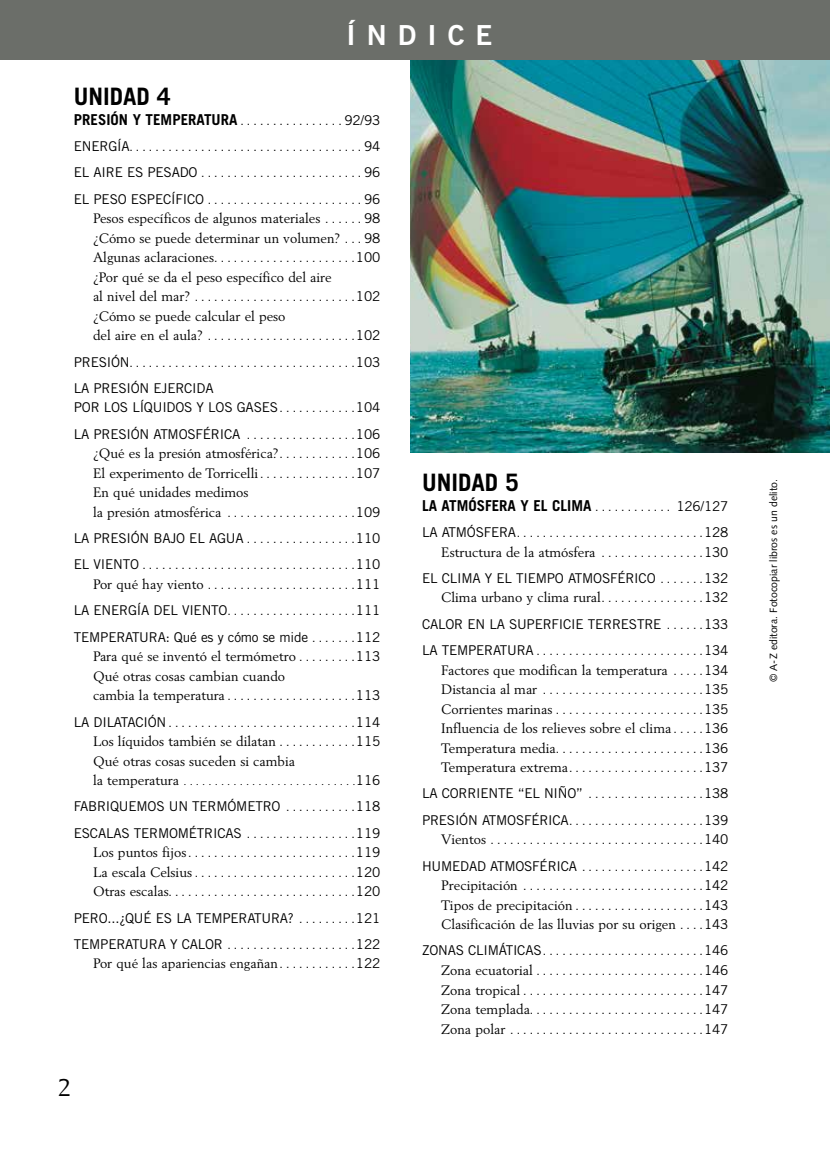
<style>
.page{position:relative;width:830px;height:1149px;background:#fff}
.page>*{position:absolute;margin:0;border:0;box-sizing:border-box;transform-origin:0 0}
.t1{font:27.6px "Trade Gothic LT Std Bd 2";letter-spacing:.4em;color:#fff}
.t2{font:700 24px "Trade Gothic";color:#000}
.t3{font:24px "Berling LT Std";color:#000}
.t4{font:700 15px "Trade Gothic";color:#000}
.t5{font:13.5px/19.5px "Berling LT Std";color:#000}
.t6{font:13.5px/26.2px "Trade Gothic LT Std";letter-spacing:-.015em;color:#000}
.t7{font:11.25px/19.5px "Trade Gothic LT Std";color:#000;text-align:justify}
.t8{font:11.25px "Berling LT Std";color:#000}
.t9{font:10.5px "Syntax";color:#000}
.s1{font-family:"Trade Gothic LT Std";font-weight:400;font-size:11.25px}
.s2{font-family:"Trade Gothic LT Std";font-weight:400;font-size:13.5px}
.s3{font-size:13.5px}
.s4{font-family:"Trade Gothic LT Std";font-size:11.25px}
.s5{font-family:"Trade Gothic LT Std"}
.s6{font-family:"Berling LT Std";font-size:13.5px}
.s7{font-size:11.25px}
.s8{font-family:"Trade Gothic LT Std";font-size:13.5px}
</style>
<div class="page">
<img style="left:410px;top:60px;width:419px;height:392px">
<div style="left:0;top:0;width:829px;height:60px;background:#6b6e69"></div>
<h1 class="t1" style="left:346px;top:18px;width:147px">ÍNDICE</h1>
<h2 class="t2" style="left:74px;top:82px;width:98px">UNIDAD 4</h2>
<h3 class="t4" style="left:74px;top:110px;width:308px">PRESIÓN Y TEMPERATURA <span class="s1">. . . . . . . . . . . . . . .</span> <span class="s2">92/93</span></h3>
<p class="t7" style="left:74px;top:137px;width:308px"><span class="s3">ENERGÍA</span> . . . . . . . . . . . . . . . . . . . . . . . . . . . . . . . . . . . <span class="s3">94</span></p>
<p class="t7" style="left:74px;top:163px;width:308px"><span class="s3">EL AIRE ES PESADO</span> . . . . . . . . . . . . . . . . . . . . . . . . <span class="s3">96</span></p>
<p class="t7" style="left:74px;top:190px;width:308px"><span class="s3">EL PESO ESPECÍFICO</span> . . . . . . . . . . . . . . . . . . . . . . . <span class="s3">96</span></p>
<p class="t5" style="left:93px;top:208px;width:289px">Pesos específicos de algunos materiales <span class="s4">. . . . .</span> <span class="s5">98 </span>¿Cómo se puede determinar un volumen? <span class="s4">. .</span> <span class="s5">98</span></p>
<p class="t7" style="left:93px;top:248px;width:289px"><span class="s6">Algunas aclaraciones</span> . . . . . . . . . . . . . . . . . . . . . <span class="s3">100</span></p>
<p class="t5" style="left:93px;top:267px;width:240px">¿Por qué se da el peso específico del aire</p>
<p class="t7" style="left:93px;top:287px;width:289px"><span class="s6">al nivel del mar?</span> . . . . . . . . . . . . . . . . . . . . . . . . <span class="s3">102</span></p>
<p class="t5" style="left:93px;top:306px;width:194px">¿Cómo se puede calcular el peso</p>
<p class="t7" style="left:93px;top:326px;width:289px"><span class="s6">del aire en el aula?</span> . . . . . . . . . . . . . . . . . . . . . . <span class="s3">102</span></p>
<p class="t7" style="left:74px;top:352px;width:308px"><span class="s3">PRESIÓN</span> . . . . . . . . . . . . . . . . . . . . . . . . . . . . . . . . . . <span class="s3">103</span></p>
<p class="t6" style="left:74px;top:378px;width:308px;line-height:19.5px">LA PRESIÓN EJERCIDA<br>POR LOS LÍQUIDOS Y LOS GASES <span class="s7">. . . . . . . . . . .</span> 104</p>
<p class="t6" style="left:74px;top:420px;width:308px">LA PRESIÓN ATMOSFÉRICA <span class="s7">. . . . . . . . . . . . . . . .</span> 106</p>
<p class="t5" style="left:93px;top:443px;width:289px">¿Qué es la presión atmosférica? <span class="s4">. . . . . . . . . . .</span> <span class="s5">106<br></span>El experimento de Torricelli <span class="s4">. . . . . . . . . . . . . .</span> <span class="s5">107<br></span>En qué unidades medimos<br>la presión atmosférica <span class="s4">. . . . . . . . . . . . . . . . . . .</span> <span class="s5">109</span></p>
<p class="t6" style="left:74px;top:525px;width:308px">LA PRESIÓN BAJO EL AGUA <span class="s7">. . . . . . . . . . . . . . . .</span> 110</p>
<p class="t7" style="left:74px;top:555px;width:308px;text-align:right"><span class="s3">EL VIENTO</span> . . . . . . . . . . . . . . . . . . . . . . . . . . . . . . . . <span class="s3">110<br></span><span class="s6">Por qué hay viento</span> . . . . . . . . . . . . . . . . . . . . . . <span class="s3">111</span></p>
<p class="t6" style="left:74px;top:597px;width:308px">LA ENERGÍA DEL VIENTO <span class="s7">. . . . . . . . . . . . . . . . . . .</span> 111<br>TEMPERATURA: Qué es y cómo se mide <span class="s7">. . . . . .</span> 112</p>
<p class="t5" style="left:93px;top:646px;width:289px">Para qué se inventó el termómetro <span class="s4">. . . . . . . .</span> <span class="s5">113<br></span>Qué otras cosas cambian cuando<br>cambia la temperatura <span class="s4">. . . . . . . . . . . . . . . . . . .</span> <span class="s5">113</span></p>
<p class="t7" style="left:74px;top:712px;width:308px"><span class="s3">LA DILATACIÓN</span> . . . . . . . . . . . . . . . . . . . . . . . . . . . . <span class="s3">114</span></p>
<p class="t5" style="left:93px;top:731px;width:289px">Los líquidos también se dilatan <span class="s4">. . . . . . . . . . .</span> <span class="s5">115<br></span>Qué otras cosas suceden si cambia</p>
<p class="t8" style="left:93px;top:774px;width:289px"><span class="s3">la temperatura</span> . . . . . . . . . . . . . . . . . . . . . . . . . . . <span class="s8">116</span></p>
<p class="t6" style="left:74px;top:793px;width:308px">FABRIQUEMOS UN TERMÓMETRO <span class="s7">. . . . . . . . . .</span> 118<br>ESCALAS TERMOMÉTRICAS <span class="s7">. . . . . . . . . . . . . . . .</span> 119</p>
<p class="t7" style="left:93px;top:843px;width:289px"><span class="s6">Los puntos fijos</span> . . . . . . . . . . . . . . . . . . . . . . . . . <span class="s3">119<br></span><span class="s6">La escala Celsius</span> . . . . . . . . . . . . . . . . . . . . . . . . <span class="s3">120<br></span><span class="s6">Otras escalas</span> . . . . . . . . . . . . . . . . . . . . . . . . . . . . <span class="s3">120</span></p>
<p class="t6" style="left:74px;top:904px;width:308px">PERO...¿QUÉ ES LA TEMPERATURA? <span class="s7">. . . . . . . .</span> 121<br>TEMPERATURA Y CALOR <span class="s7">. . . . . . . . . . . . . . . . . . .</span> 122</p>
<p class="t5" style="left:93px;top:953px;width:289px">Por qué las apariencias engañan <span class="s4">. . . . . . . . . . .</span> <span class="s5">122</span></p>
<h2 class="t3" style="left:58px;top:1072px;width:15px">2</h2>
<h2 class="t2" style="left:422px;top:467px;width:98px">UNIDAD 5</h2>
<h3 class="t4" style="left:422px;top:496px;width:308px">LA ATMÓSFERA Y EL CLIMA <span class="s1">. . . . . . . . . . . .</span> <span class="s2">126/127</span></h3>
<p class="t7" style="left:422px;top:523px;width:308px"><span class="s3">LA ATMÓSFERA</span> . . . . . . . . . . . . . . . . . . . . . . . . . . . . <span class="s3">128</span></p>
<p class="t5" style="left:441px;top:541px;width:289px">Estructura de la atmósfera <span class="s4">. . . . . . . . . . . . . . .</span> <span class="s5">130</span></p>
<p class="t6" style="left:422px;top:564px;width:308px">EL CLIMA Y EL TIEMPO ATMOSFÉRICO <span class="s7">. . . . . .</span> 132</p>
<p class="t5" style="left:441px;top:587px;width:289px">Clima urbano y clima rural <span class="s4">. . . . . . . . . . . . . . .</span> <span class="s5">132</span></p>
<p class="t6" style="left:422px;top:610px;width:308px">CALOR EN LA SUPERFICIE TERRESTRE <span class="s7">. . . . .</span> 133</p>
<p class="t7" style="left:422px;top:641px;width:308px"><span class="s3">LA TEMPERATURA</span> . . . . . . . . . . . . . . . . . . . . . . . . . <span class="s3">134</span></p>
<p class="t5" style="left:441px;top:659px;width:289px">Factores que modifican la temperatura <span class="s4">. . . .</span> <span class="s5">134</span></p>
<p class="t7" style="left:441px;top:680px;width:289px"><span class="s6">Distancia al mar</span> . . . . . . . . . . . . . . . . . . . . . . . . <span class="s3">135<br></span><span class="s6">Corrientes marinas</span> . . . . . . . . . . . . . . . . . . . . . . <span class="s3">135</span></p>
<p class="t5" style="left:441px;top:718px;width:289px">Influencia de los relieves sobre el clima <span class="s4">. . . .</span> <span class="s5">136</span></p>
<p class="t7" style="left:441px;top:738px;width:289px"><span class="s6">Temperatura media</span> . . . . . . . . . . . . . . . . . . . . . . <span class="s3">136<br></span><span class="s6">Temperatura extrema</span> . . . . . . . . . . . . . . . . . . . . <span class="s3">137</span></p>
<p class="t6" style="left:422px;top:780px;width:308px">LA CORRIENTE “EL NIÑO” <span class="s7">. . . . . . . . . . . . . . . . .</span> 138<br>PRESIÓN ATMOSFÉRICA <span class="s7">. . . . . . . . . . . . . . . . . . . .</span> 139</p>
<p class="t7" style="left:441px;top:830px;width:289px"><span class="s6">Vientos</span> . . . . . . . . . . . . . . . . . . . . . . . . . . . . . . . . <span class="s3">140</span></p>
<p class="t6" style="left:422px;top:852px;width:308px">HUMEDAD ATMOSFÉRICA <span class="s7">. . . . . . . . . . . . . . . . . .</span> 142</p>
<p class="t7" style="left:441px;top:875px;width:289px"><span class="s6">Precipitación</span> . . . . . . . . . . . . . . . . . . . . . . . . . . . <span class="s3">142</span></p>
<p class="t5" style="left:441px;top:894px;width:289px">Tipos de precipitación <span class="s4">. . . . . . . . . . . . . . . . . . .</span> <span class="s5">143<br></span>Clasificación de las lluvias por su origen <span class="s4">. . .</span> <span class="s5">143</span></p>
<p class="t7" style="left:441px;top:941px;width:289px;text-indent:-19px"><span class="s3">ZONAS CLIMÁTICAS</span> . . . . . . . . . . . . . . . . . . . . . . . . <span class="s3">146<br></span><span class="s6">Zona ecuatorial</span> . . . . . . . . . . . . . . . . . . . . . . . . . <span class="s3">146<br></span><span class="s6">Zona tropical</span> . . . . . . . . . . . . . . . . . . . . . . . . . . . <span class="s3">147<br></span><span class="s6">Zona templada</span> . . . . . . . . . . . . . . . . . . . . . . . . . . <span class="s3">147<br></span><span class="s6">Zona polar</span> . . . . . . . . . . . . . . . . . . . . . . . . . . . . . <span class="s3">147</span></p>
<p class="t9" style="left:766px;top:682px;width:204px;rotate:-90deg">© A-Z editora. Fotocopiar libros es un delito.</p>
</div>
